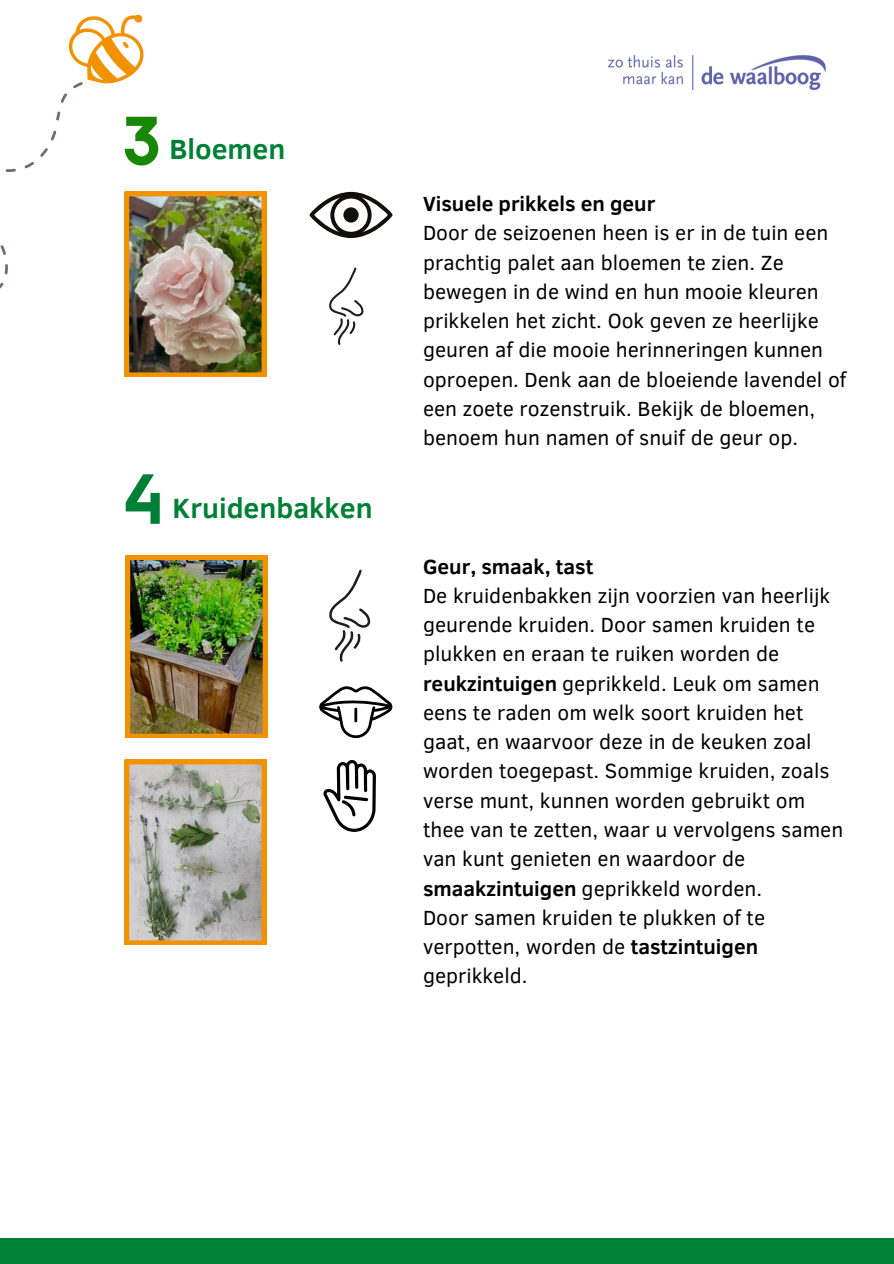
<style>
.page{position:relative;width:894px;height:1264px;background:#fff}
.page>*{position:absolute;margin:0;border:0;box-sizing:border-box;transform-origin:0 0}
.t1{font:700 28.5px "Clear Sans";color:#008037}
.t2{font:21px/29.2px "Clear Sans";color:#000}
.t3{font:700 21px "Clear Sans";color:#000}
.s1{font-weight:700}
</style>
<div class="page">
<div style="left:0;top:1237px;width:893px;height:26px;background:#008037"></div>
<img style="left:608px;top:55px;width:217px;height:35px">
<svg style="left:309px;top:192px;width:83px;height:46px"></svg>
<svg style="left:329px;top:267px;width:34px;height:78px"></svg>
<svg style="left:329px;top:569px;width:41px;height:92px"></svg>
<svg style="left:319px;top:686px;width:73px;height:52px"></svg>
<hr style="left:354px;top:707px;width:3px;height:15px;background:#000">
<svg style="left:323px;top:760px;width:53px;height:72px"></svg>
<img style="left:126px;top:555px;width:141px;height:182px">
<svg style="left:125px;top:760px;width:141px;height:184px"></svg>
<img style="left:0;top:14px;width:266px;height:362px">
<svg style="left:126px;top:474px;width:33px;height:50px"></svg>
<p class="t1" style="left:169px;top:129px;width:117px">Bloemen</p>
<h1 class="t1" style="left:172px;top:487px;width:202px">Kruidenbakken</h1>
<p class="t3" style="left:423px;top:188px;width:234px">Visuele prikkels en geur</p>
<p class="t2" style="left:423px;top:217px;width:425px">Door de seizoenen heen is er in de tuin een prachtig palet aan bloemen te zien. Ze bewegen in de wind en hun mooie kleuren prikkelen het zicht. Ook geven ze heerlijke geuren af die mooie herinneringen kunnen oproepen. Denk aan de bloeiende lavendel of een zoete rozenstruik. Bekijk de bloemen, benoem hun namen of snuif de geur op.</p>
<p class="t3" style="left:423px;top:551px;width:172px">Geur, smaak, tast</p>
<p class="t2" style="left:423px;top:580px;width:421px">De kruidenbakken zijn voorzien van heerlijk geurende kruiden. Door samen kruiden te plukken en eraan te ruiken worden de <span class="s1">reukzintuigen</span> geprikkeld. Leuk om samen eens te raden om welk soort kruiden het gaat, en waarvoor deze in de keuken zoal worden toegepast. Sommige kruiden, zoals verse munt, kunnen worden gebruikt om thee van te zetten, waar u vervolgens samen van kunt genieten en waardoor de <span class="s1">smaakzintuigen</span> geprikkeld worden.</p>
<p class="t2" style="left:423px;top:901px;width:343px">Door samen kruiden te plukken of te verpotten, worden de <span class="s1">tastzintuigen </span>geprikkeld.</p>
</div>
